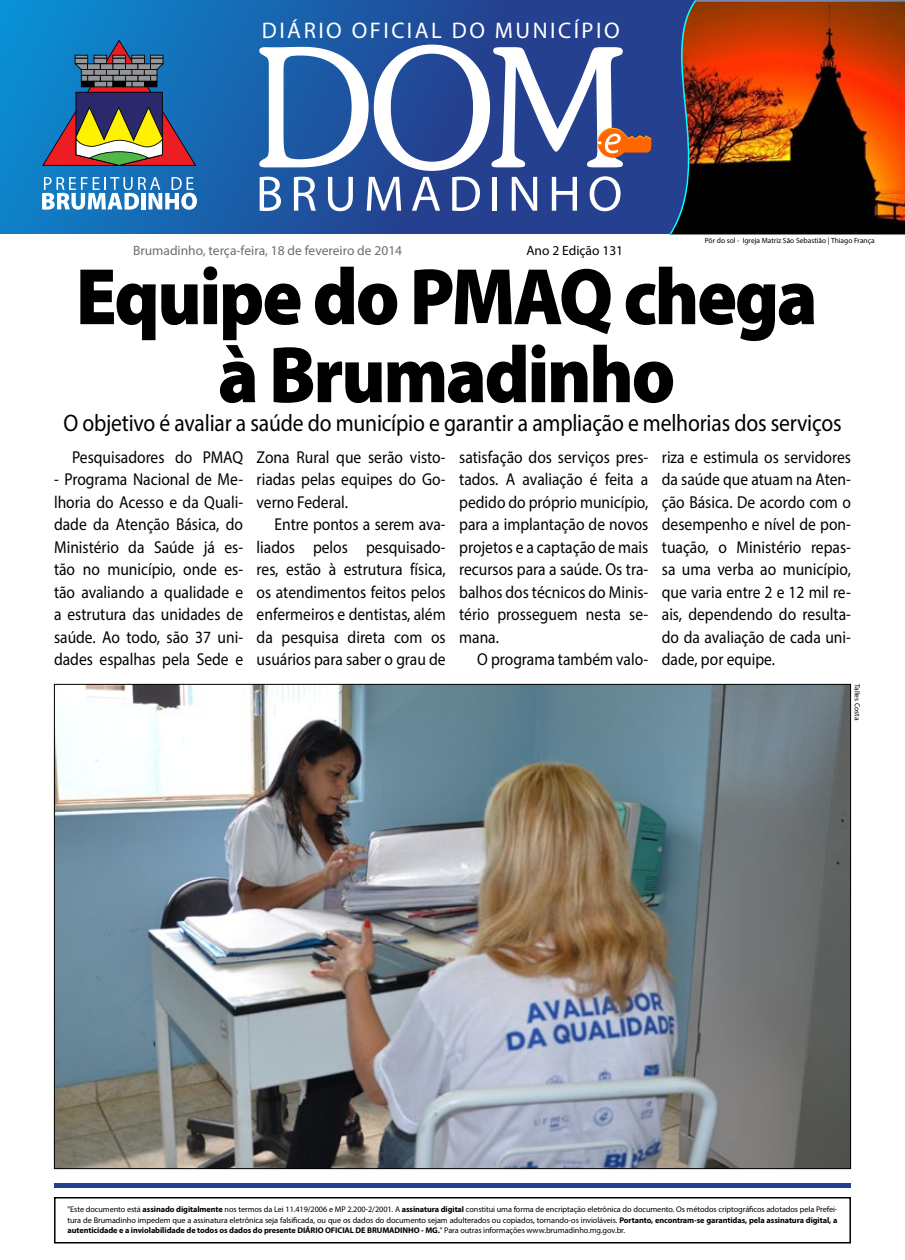
<style>
.page{position:relative;width:905px;height:1260px;background:#fff}
.page>*{position:absolute;margin:0;border:0;box-sizing:border-box;transform-origin:0 0}
.t1{font:300 166.5px "Souvenir IT Cby BT";color:#fff}
.t2{font:900 80.85px/78px "Myriad Pro";letter-spacing:-.03em;color:#000;text-align:center;scale:.92 1}
.t3{font:50.25px "Myriad Pro";letter-spacing:.14em;color:#fff}
.t4{font:24px "Myriad Pro";letter-spacing:-.01em;color:#000;scale:.9 1}
.t5{font:22.65px "Myriad Pro";letter-spacing:.11em;color:#fff}
.t6{font:17.25px/22.5px "Myriad Pro";color:#000;text-align:justify;scale:.9 1}
.t7{font:13.5px "Myriad Pro";color:#6d6e71}
.t8{font:13.5px "Myriad Pro";color:#000}
.t9{font:8.25px/10.5px "Myriad Pro";letter-spacing:-.01em;color:#000;text-align:justify}
.t10{font:7.5px "Myriad Pro";color:#000}
.s1{font-weight:700}
</style>
<div class="page">
<hr style="left:55px;top:1184px;width:795px;height:4px;background:#25408f">
<div style="left:54px;top:1197px;width:796px;height:47px;border:2px solid #000"></div>
<img style="left:56px;top:686px;width:792px;height:481px">
<svg style="left:0;top:0;width:656px;height:234px;background:#1d54a0"></svg>
<img style="left:716px;top:1px;width:188px;height:233px">
<svg style="left:42px;top:30px;width:154px;height:136px;background:#536c81"></svg>
<svg style="left:42px;top:177px;width:155px;height:33px"></svg>
<svg style="left:597px;top:128px;width:54px;height:30px;background:#b66945"></svg>
<img style="left:657px;top:0;width:59px;height:235px">
<h3 class="t5" style="left:262px;top:17px;width:359px">DIÁRIO OFICIAL DO MUNICÍPIO</h3>
<h1 class="t1" style="left:254px;top:6px;width:374px">DOM</h1>
<h3 class="t3" style="left:256px;top:163px;width:368px">BRUMADINHO</h3>
<p class="t7" style="left:133px;top:242px;width:271px">Brumadinho, terça-feira, 18 de fevereiro de 2014</p>
<p class="t8" style="left:526px;top:243px;width:98px">Ano 2 Edição 131</p>
<p class="t10" style="left:704px;top:236px;width:171px">Pôr do sol - Igreja Matriz São Sebastião | Thiago França</p>
<h2 class="t2" style="left:76px;top:259px;width:807px">Equipe do PMAQ chega à Brumadinho</h2>
<h3 class="t4" style="left:63px;top:408px;width:866px">O objetivo é avaliar a saúde do município e garantir a ampliação e melhorias dos serviços</h3>
<p class="t6" style="left:72px;top:446px;width:191px">Pesquisadores do PMAQ</p>
<p class="t6" style="left:54px;top:468px;width:212px">- Programa Nacional de Me&shy;lhoria do Acesso e da Quali&shy;dade da Atenção Básica, do Ministério da Saúde já es&shy;tão no município, onde es&shy;tão avaliando a qualidade e a estrutura das unidades de saúde. Ao todo, são 37 uni&shy;dades espalhas pela Sede e</p>
<p class="t6" style="left:459px;top:446px;width:212px">satisfação dos serviços pres&shy;tados. A avaliação é feita a pedido do próprio município, para a implantação de novos projetos e a captação de mais recursos para a saúde. Os tra&shy;balhos dos técnicos do Minis&shy;tério prosseguem nesta se&shy;mana.</p>
<p class="t6" style="left:477px;top:648px;width:192px">O programa também valo-</p>
<p class="t6" style="left:662px;top:446px;width:211px">riza e estimula os servidores da saúde que atuam na Aten&shy;ção Básica. De acordo com o desempenho e nível de pon&shy;tuação, o Ministério repas&shy;sa uma verba ao município, que varia entre 2 e 12 mil re&shy;ais, dependendo do resulta&shy;do da avaliação de cada uni&shy;dade, por equipe.</p>
<p class="t6" style="left:256px;top:446px;width:212px">Zona Rural que serão visto&shy;riadas pelas equipes do Go&shy;verno Federal.</p>
<p class="t6" style="left:256px;top:513px;width:212px;text-indent:18px">Entre pontos a serem ava&shy;liados pelos pesquisado&shy;res, estão à estrutura física, os atendimentos feitos pelos enfermeiros e dentistas, além da pesquisa direta com os usuários para saber o grau de</p>
<p class="t10" style="left:862px;top:684px;width:38px;rotate:90deg">Talles Costa</p>
<p class="t9" style="left:68px;top:1204px;width:771px">"Este documento está <span class="s1">assinado digitalmente</span> nos termos da Lei 11.419/2006 e MP 2.200-2/2001. A <span class="s1">assinatura digital</span> constitui uma forma de encriptação eletrônica do documento. Os métodos criptográficos adotados pela Prefei&shy;tura de Brumadinho impedem que a assinatura eletrônica seja falsificada, ou que os dados do documento sejam adulterados ou copiados, tornando-os invioláveis. <span class="s1">Portanto, encontram-se garantidas, pela assinatura digital, a autenticidade e a inviolabilidade de todos os dados do presente DIÁRIO OFICIAL DE BRUMADINHO - MG.</span>" Para outras informações www.brumadinho.mg.gov.br.</p>
</div>
